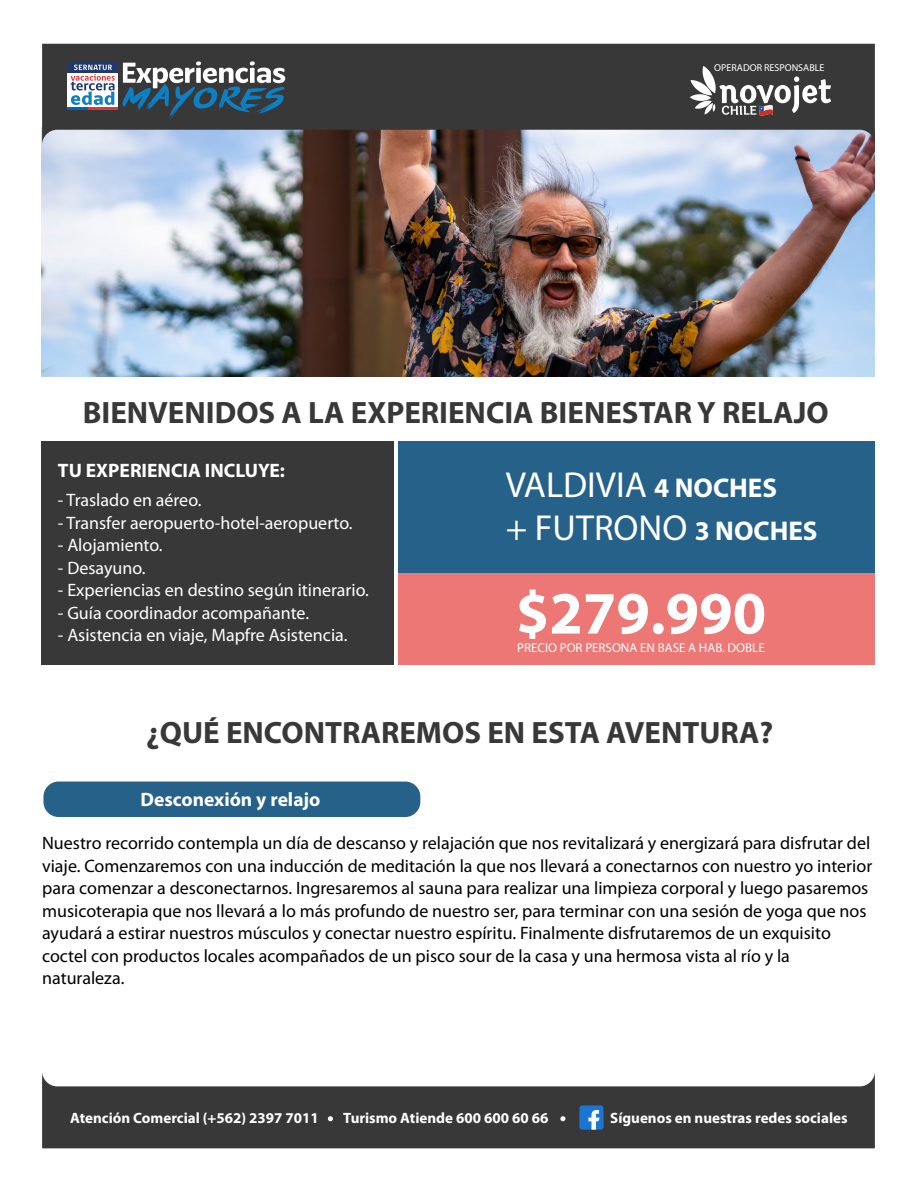
<style>
.page{position:relative;width:918px;height:1188px;background:#fff}
.page>*{position:absolute;margin:0;border:0;box-sizing:border-box;transform-origin:0 0}
.t1{font:700 60.45px "Myriad Pro";color:#fff}
.t2{font:36.3px/43px "Myriad Pro";color:#fff}
.t3{font:700 31.05px "Myriad Pro";color:#383838}
.t4{font:700 19.5px "Myriad Pro";color:#fff}
.t5{font:18px/22.5px "Myriad Pro";color:#000}
.t6{font:18px "Myriad Pro";color:#fff}
.t7{font:700 15px "Myriad Pro";color:#fff}
.t8{font:12.9px "Myriad Pro";color:#fff}
.t9{font:10.05px "Myriad Pro";color:#fff}
.s1{font-weight:700;font-size:27.15px}
</style>
<div class="page">
<div style="left:43px;top:782px;width:377px;height:35px;background:#266189;border-radius:15px"></div>
<img style="left:42px;top:145px;width:833px;height:232px">
<div style="left:398px;top:441px;width:477px;height:197px;background:#266189"></div>
<div style="left:41px;top:441px;width:353px;height:223px;background:#383838"></div>
<div style="left:398px;top:573px;width:477px;height:92px;background:#ed7775"></div>
<svg style="left:42px;top:44px;width:833px;height:101px;background:#4f4f51"></svg>
<div style="left:68px;top:62px;width:50px;height:48px;background:#fff"></div>
<svg style="left:68px;top:62px;width:50px;height:11px"></svg>
<hr style="left:68px;top:107px;width:20px;height:3px;background:#0067ac">
<hr style="left:88px;top:107px;width:30px;height:3px;background:#e23339">
<svg style="left:71px;top:65px;width:44px;height:40px"></svg>
<svg style="left:122px;top:61px;width:163px;height:59px;background:#506570"></svg>
<svg style="left:690px;top:66px;width:141px;height:51px"></svg>
<svg style="left:42px;top:1073px;width:833px;height:75px;fill:#383838"></svg>
<div style="left:579px;top:1105px;width:25px;height:25px;background:#1976d2;border-radius:3px"></div>
<svg style="left:588px;top:1110px;width:12px;height:20px"></svg>
<svg style="left:328px;top:1116px;width:5px;height:5px"></svg>
<svg style="left:560px;top:1116px;width:5px;height:5px"></svg>
<p class="t9" style="left:714px;top:61px;width:112px">OPERADOR RESPONSABLE</p>
<h3 class="t3" style="left:83px;top:393px;width:748px">BIENVENIDOS A LA EXPERIENCIA BIENESTAR Y RELAJO</h3>
<p class="t4" style="left:58px;top:457px;width:229px">TU EXPERIENCIA INCLUYE:</p>
<p class="t6" style="left:58px;top:489px;width:145px">- Traslado en aéreo.</p>
<p class="t6" style="left:58px;top:511px;width:296px">- Transfer aeropuerto-hotel-aeropuerto.</p>
<p class="t6" style="left:58px;top:534px;width:106px">- Alojamiento.</p>
<p class="t6" style="left:58px;top:556px;width:89px">- Desayuno.</p>
<p class="t6" style="left:58px;top:579px;width:312px">- Experiencias en destino según itinerario.</p>
<p class="t6" style="left:58px;top:601px;width:253px">- Guía coordinador acompañante.</p>
<p class="t6" style="left:58px;top:624px;width:291px">- Asistencia en viaje, Mapfre Asistencia.</p>
<h2 class="t2" style="left:506px;top:462px;width:313px">VALDIVIA <span class="s1">4 NOCHES<br></span>+ FUTRONO <span class="s1">3 NOCHES</span></h2>
<h1 class="t1" style="left:516px;top:574px;width:252px">$279.990</h1>
<p class="t8" style="left:517px;top:640px;width:249px">PRECIO POR PERSONA EN BASE A HAB. DOBLE</p>
<h3 class="t3" style="left:146px;top:712px;width:629px">¿QUÉ ENCONTRAREMOS EN ESTA AVENTURA?</h3>
<p class="t4" style="left:141px;top:787px;width:182px">Desconexión y relajo</p>
<p class="t5" style="left:42px;top:832px;width:832px">Nuestro recorrido contempla un día de descanso y relajación que nos revitalizará y energizará para disfrutar del viaje. Comenzaremos con una inducción de meditación la que nos llevará a conectarnos con nuestro yo interior para comenzar a desconectarnos. Ingresaremos al sauna para realizar una limpieza corporal y luego pasaremos musicoterapia que nos llevará a lo más profundo de nuestro ser, para terminar con una sesión de yoga que nos ayudará a estirar nuestros músculos y conectar nuestro espíritu. Finalmente disfrutaremos de un exquisito coctel con productos locales acompañados de un pisco sour de la casa y una hermosa vista al río y la naturaleza.</p>
<p class="t7" style="left:70px;top:1108px;width:250px">Atención Comercial (+562) 2397 7011</p>
<p class="t7" style="left:343px;top:1108px;width:207px">Turismo Atiende 600 600 60 66</p>
<p class="t7" style="left:610px;top:1108px;width:239px">Síguenos en nuestras redes sociales</p>
</div>
